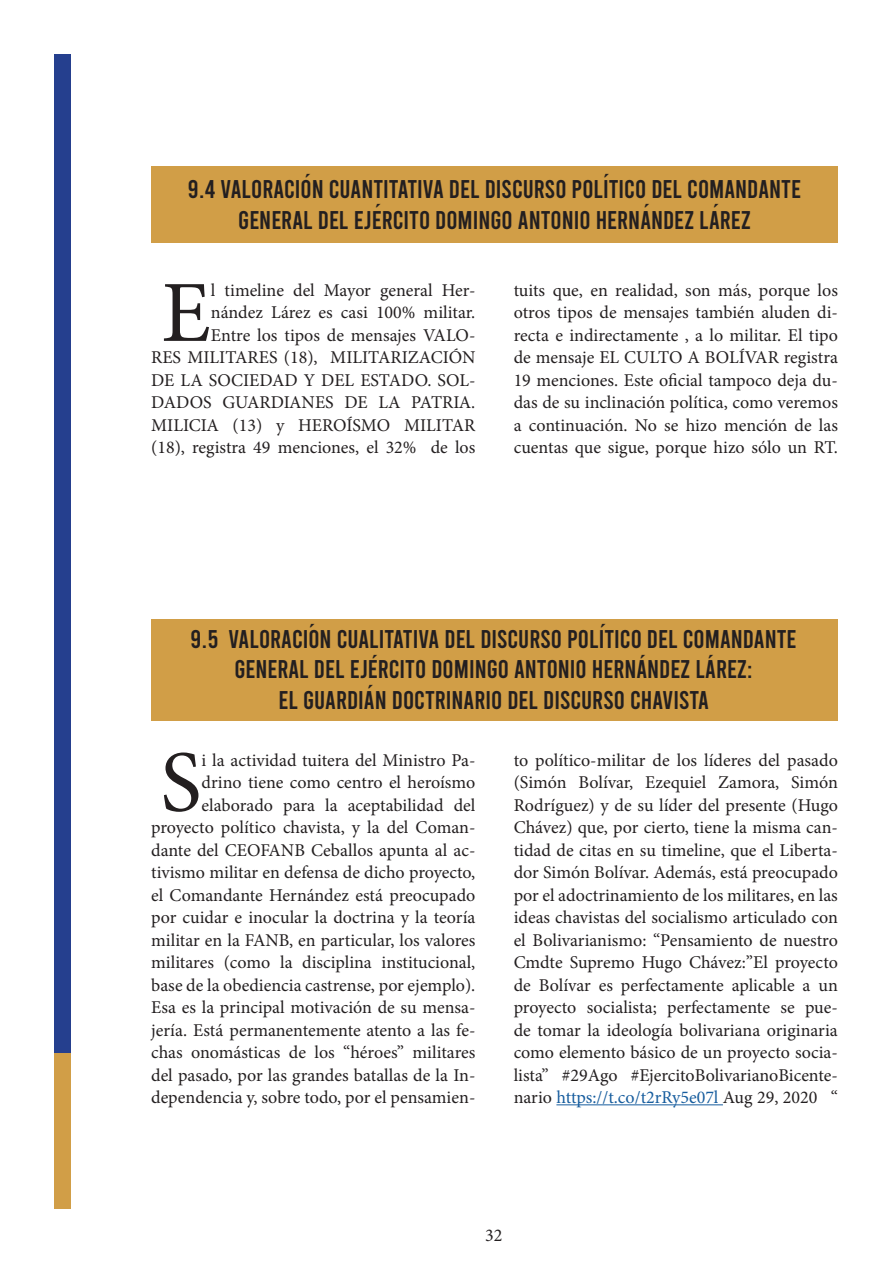
<style>
.page{position:relative;width:893px;height:1263px;background:#fff}
.page>*{position:absolute;margin:0;border:0;box-sizing:border-box;transform-origin:0 0}
.t1{font:87.3px "Minion Pro";color:#231f20}
.t2{font:25.5px "Bebas";color:#231f20}
.t3{font:700 22.5px "Times New Roman";color:#231f20}
.t4{font:18px/22.5px "Minion Pro";color:#231f20;text-align:right}
.s1{color:#175d9e}
</style>
<div class="page">
<div style="left:54px;top:978px;width:16px;height:231px;background:#d19e47"></div>
<div style="left:54px;top:54px;width:16px;height:998px;background:#253f8e"></div>
<div style="left:151px;top:167px;width:687px;height:76px;background:#d19e47"></div>
<div style="left:151px;top:619px;width:687px;height:101px;background:#d19e47"></div>
<hr style="left:556px;top:1104px;width:167px;height:1px;background:#175d9e">
<p class="t3" style="left:303px;top:166px;width:9px">´</p>
<p class="t3" style="left:602px;top:166px;width:9px">´</p>
<p class="t2" style="left:188px;top:176px;width:614px">9.4 VALORACION CUANTITATIVA DEL DISCURSO POLITICO DEL COMANDANTE</p>
<p class="t2" style="left:238px;top:207px;width:514px">GENERAL DEL EJERCITO DOMINGO ANTONIO HERNANDEZ LAREZ</p>
<p class="t3" style="left:373px;top:196px;width:9px">´</p>
<p class="t3" style="left:642px;top:196px;width:9px">´</p>
<p class="t3" style="left:711px;top:196px;width:9px">´</p>
<p class="t4" style="left:151px;top:279px;width:326px">l timeline del Mayor general Her-<br>nández Lárez es casi 100% militar.<br>Entre los tipos de mensajes VALO-<br>RES MILITARES (18), MILITARIZACIÓN DE LA SOCIEDAD Y DEL ESTADO. SOL-DADOS GUARDIANES DE LA PATRIA.<br>MILICIA (13) y HEROÍSMO MILITAR (18), registra 49 menciones, el 32% de los</p>
<p class="t4" style="left:514px;top:279px;width:326px;text-align:justify">tuits que, en realidad, son más, porque los otros tipos de mensajes también aluden di&shy;recta e indirectamente , a lo militar. El tipo de mensaje EL CULTO A BOLÍVAR registra 19 menciones. Este oficial tampoco deja du&shy;das de su inclinación política, como veremos a continuación. No se hizo mención de las cuentas que sigue, porque hizo sólo un RT.</p>
<p class="t1" style="left:161px;top:255px;width:51px">E</p>
<p class="t3" style="left:307px;top:616px;width:9px">´</p>
<p class="t3" style="left:598px;top:616px;width:9px">´</p>
<p class="t3" style="left:370px;top:646px;width:9px">´</p>
<p class="t3" style="left:638px;top:646px;width:9px">´</p>
<p class="t3" style="left:706px;top:646px;width:9px">´</p>
<p class="t2" style="left:191px;top:626px;width:607px">9.5 VALORACION CUALITATIVA DEL DISCURSO POLITICO DEL COMANDANTE</p>
<p class="t2" style="left:234px;top:656px;width:520px">GENERAL DEL EJERCITO DOMINGO ANTONIO HERNANDEZ LAREZ:</p>
<p class="t2" style="left:279px;top:687px;width:432px">EL GUARDIAN DOCTRINARIO DEL DISCURSO CHAVISTA</p>
<p class="t3" style="left:366px;top:677px;width:9px">´</p>
<p class="t1" style="left:160px;top:724px;width:43px">S</p>
<p class="t4" style="left:151px;top:749px;width:326px">i la actividad tuitera del Ministro Pa-<br>drino tiene como centro el heroísmo elaborado para la aceptabilidad del proyecto político chavista, y la del Coman&shy;dante del CEOFANB Ceballos apunta al ac&shy;tivismo militar en defensa de dicho proyecto, el Comandante Hernández está preocupado por cuidar e inocular la doctrina y la teoría militar en la FANB, en particular, los valores militares (como la disciplina institucional, base de la obediencia castrense, por ejemplo).<br>Esa es la principal motivación de su mensa&shy;jería. Está permanentemente atento a las fe&shy;chas onomásticas de los “héroes” militares del pasado, por las grandes batallas de la In&shy;dependencia y, sobre todo, por el pensamien-</p>
<p class="t4" style="left:514px;top:749px;width:326px;text-align:justify">to político-militar de los líderes del pasado (Simón Bolívar, Ezequiel Zamora, Simón Rodríguez) y de su líder del presente (Hugo Chávez) que, por cierto, tiene la misma can&shy;tidad de citas en su timeline, que el Liberta&shy;dor Simón Bolívar. Además, está preocupado por el adoctrinamiento de los militares, en las ideas chavistas del socialismo articulado con el Bolivarianismo: “Pensamiento de nuestro Cmdte Supremo Hugo Chávez:”El proyecto de Bolívar es perfectamente aplicable a un proyecto socialista; perfectamente se pue&shy;de tomar la ideología bolivariana originaria como elemento básico de un proyecto socia&shy;lista” #29Ago #EjercitoBolivarianoBicente&shy;nario <span class="s1">https://t.co/t2rRy5e07l</span> Aug 29, 2020 “</p>
<p class="t4" style="left:485px;top:1224px;width:19px">32</p>
</div>
